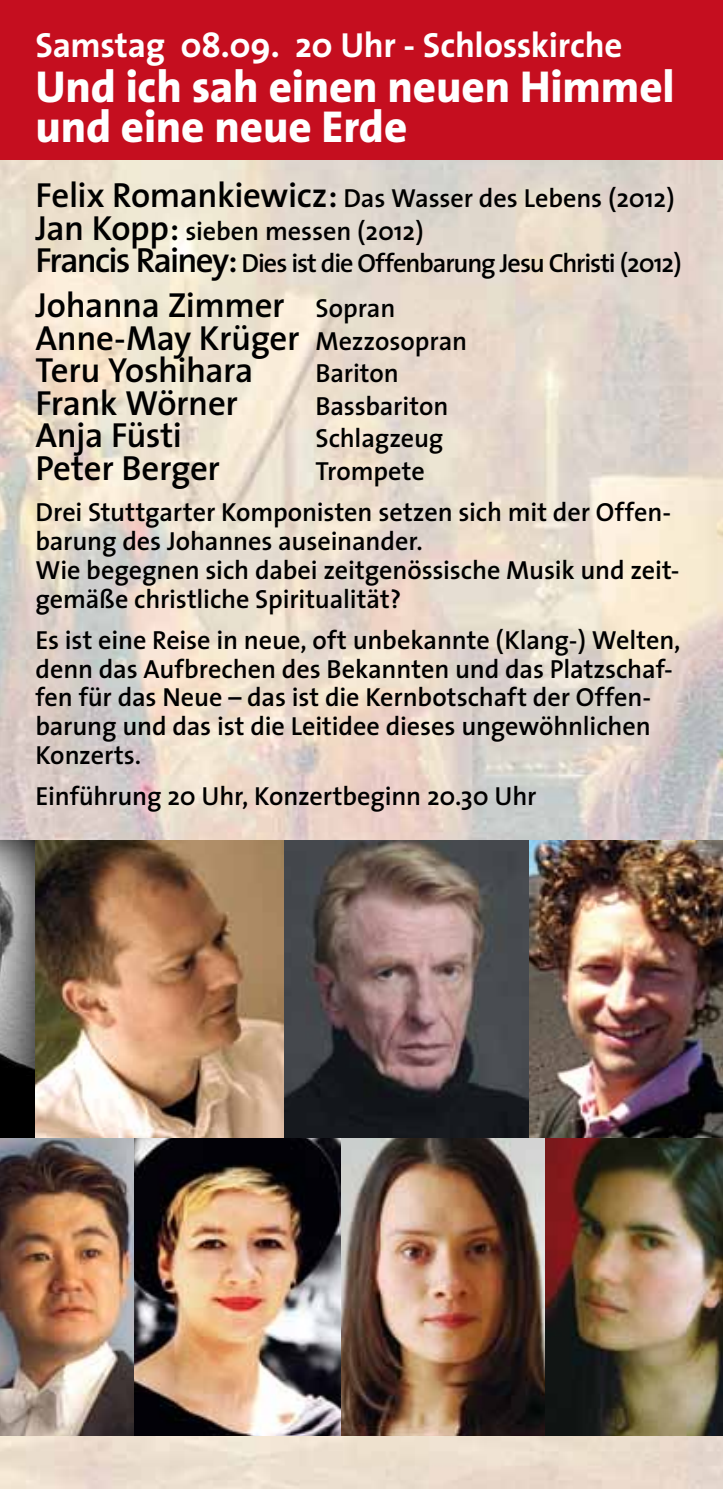
<style>
.page{position:relative;width:723px;height:1489px;background:#fff}
.page>*{position:absolute;margin:0;border:0;box-sizing:border-box;transform-origin:0 0}
.t1{font:800 45px/40px "The Sans";letter-spacing:-.005em;color:#fff}
.t2{font:600 35px/32.5px "The Sans";letter-spacing:-.015em;color:#000}
.t3{font:700 35px "The Sans";letter-spacing:-.01em;color:#fff}
.t4{font:600 26.25px/28.8px "The Sans";letter-spacing:-.005em;color:#000}
.s1{font-size:35px}
.s2{font-size:26.25px}
</style>
<div class="page">
<img style="left:0;top:159px;width:723px;height:1329px">
<img style="left:0;top:840px;width:280px;height:297px">
<img style="left:280px;top:840px;width:443px;height:297px">
<img style="left:0;top:1137px;width:723px;height:298px">
<div style="left:0;top:0;width:723px;height:159px;background:#c50e1f"></div>
<h2 class="t3" style="left:35px;top:16px;width:588px">Samstag 08.09. 20 Uhr - Schlosskirche</h2>
<h1 class="t1" style="left:35px;top:66px;width:641px">Und ich sah einen neuen Himmel und eine neue Erde</h1>
<p class="t4" style="left:35px;top:181px;width:648px;line-height:32.5px"><span class="s1">Felix Romankiewicz:</span> Das Wasser des Lebens (2012)<br><span class="s1">Jan Kopp:</span> sieben messen (2012)<br><span class="s1">Francis Rainey:</span> Dies ist die Offenbarung Jesu Christi (2012)</p>
<h2 class="t2" style="left:35px;top:288px;width:433px">Johanna Zimmer <span class="s2">Sopran<br></span>Anne-May Krüger <span class="s2">Mezzosopran<br></span>Teru Yoshihara</h2>
<p class="t4" style="left:315px;top:358px;width:85px">Bariton</p>
<h2 class="t2" style="left:35px;top:386px;width:204px">Frank Wörner</h2>
<p class="t4" style="left:315px;top:391px;width:134px">Bassbariton</p>
<h2 class="t2" style="left:35px;top:418px;width:148px">Anja Füsti</h2>
<p class="t4" style="left:315px;top:423px;width:129px">Schlagzeug</p>
<h2 class="t2" style="left:35px;top:451px;width:186px">Peter Berger</h2>
<p class="t4" style="left:35px;top:449px;width:637px;line-height:41.2px;text-indent:280px">Trompete<br>Drei Stuttgarter Komponisten setzen sich mit der Offen-</p>
<p class="t4" style="left:35px;top:526px;width:646px">barung des Johannes auseinander.<br>Wie begegnen sich dabei zeitgenössische Musik und zeit&shy;gemäße christliche Spiritualität?</p>
<p class="t4" style="left:35px;top:624px;width:647px">Es ist eine Reise in neue, oft unbekannte (Klang-) Welten, denn das Aufbrechen des Bekannten und das Platzschaf&shy;fen für das Neue – das ist die Kernbotschaft der Offen&shy;barung und das ist die Leitidee dieses ungewöhnlichen Konzerts.</p>
<p class="t4" style="left:35px;top:781px;width:502px">Einführung 20 Uhr, Konzertbeginn 20.30 Uhr</p>
</div>
